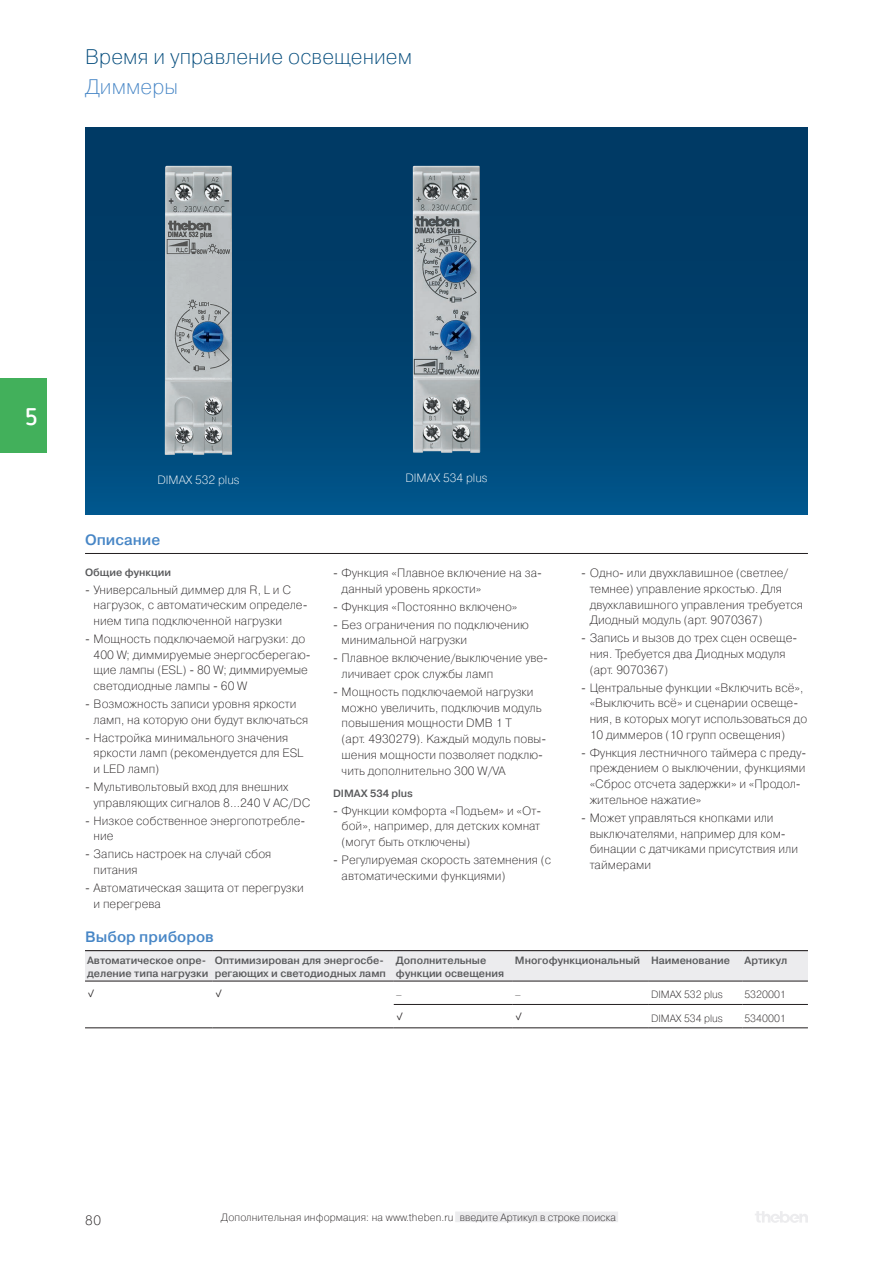
<style>
.page{position:relative;width:893px;height:1263px;background:#fff}
.page>*{position:absolute;margin:0;border:0;box-sizing:border-box;transform-origin:0 0}
.t1{font:700 24px "Netto Offc Pro";color:#fff}
.t2{font:21px "Pragmatica Light C";letter-spacing:.005em;color:#004a7b}
.t3{font:21px "Pragmatica Light C";letter-spacing:.005em;color:#4786c6}
.t4{font:700 15px "Pragmatica Light C";letter-spacing:.005em;color:#4786c6}
.t5{font:13.5px "Pragmatica Light C";color:#231f20}
.t6{font:12px/15.8px "Pragmatica Light C";letter-spacing:.005em;color:#231f20}
.t7{font:12px "Pragmatica Light C";color:#fff}
.t8{font:700 10.5px/12.6px "Pragmatica Light C";color:#57585a}
.t9{font:10.5px "Pragmatica Light C";color:#231f20}
.t10{font:10.5px "Netto Offc Pro";color:#231f20}
</style>
<div class="page">
<svg style="left:755px;top:1211px;width:53px;height:12px"></svg>
<div style="left:455px;top:1211px;width:163px;height:11px;background:#ececee"></div>
<div style="left:0;top:378px;width:47px;height:75px;background:#42b05b"></div>
<hr style="left:85px;top:553px;width:723px;height:1px;background:#231f20">
<div style="left:85px;top:128px;width:723px;height:386px;background:linear-gradient(to bottom,#00345c,#004f82)"></div>
<img style="left:165px;top:166px;width:67px;height:289px">
<img style="left:413px;top:166px;width:67px;height:287px">
<div style="left:85px;top:951px;width:723px;height:30px;background:#ececee"></div>
<hr style="left:85px;top:950px;width:128px;height:1px;background:#231f20">
<hr style="left:85px;top:981px;width:128px;height:1px;background:#231f20">
<hr style="left:213px;top:950px;width:181px;height:1px;background:#231f20">
<hr style="left:213px;top:981px;width:181px;height:1px;background:#231f20">
<hr style="left:394px;top:950px;width:119px;height:1px;background:#231f20">
<hr style="left:394px;top:981px;width:119px;height:1px;background:#231f20">
<hr style="left:513px;top:950px;width:136px;height:1px;background:#231f20">
<hr style="left:513px;top:981px;width:136px;height:1px;background:#231f20">
<hr style="left:649px;top:950px;width:93px;height:1px;background:#231f20">
<hr style="left:649px;top:981px;width:93px;height:1px;background:#231f20">
<hr style="left:742px;top:950px;width:66px;height:1px;background:#231f20">
<hr style="left:742px;top:981px;width:66px;height:1px;background:#231f20">
<hr style="left:85px;top:1027px;width:128px;height:1px;background:#231f20">
<hr style="left:213px;top:1027px;width:181px;height:1px;background:#231f20">
<hr style="left:394px;top:1004px;width:119px;height:1px;background:#231f20">
<hr style="left:394px;top:1027px;width:119px;height:1px;background:#231f20">
<hr style="left:513px;top:1004px;width:136px;height:1px;background:#231f20">
<hr style="left:513px;top:1027px;width:136px;height:1px;background:#231f20">
<hr style="left:649px;top:1004px;width:93px;height:1px;background:#231f20">
<hr style="left:649px;top:1027px;width:93px;height:1px;background:#231f20">
<hr style="left:742px;top:1004px;width:66px;height:1px;background:#231f20">
<hr style="left:742px;top:1027px;width:66px;height:1px;background:#231f20">
<h2 class="t2" style="left:85px;top:45px;width:329px">Время и управление освещением</h2>
<h2 class="t3" style="left:85px;top:75px;width:95px">Диммеры</h2>
<h1 class="t1" style="left:25px;top:400px;width:15px">5</h1>
<p class="t7" style="left:157px;top:473px;width:84px">DIMAX 532 plus</p>
<p class="t7" style="left:405px;top:471px;width:84px">DIMAX 534 plus</p>
<p class="t4" style="left:85px;top:531px;width:77px">Описание</p>
<p class="t8" style="left:85px;top:566px;width:88px">Общие функции</p>
<p class="t6" style="left:94px;top:581px;width:215px;text-indent:-9px">- Универсальный диммер для R, L и C нагрузок, с автоматическим определе&shy;нием типа подключенной нагрузки</p>
<p class="t6" style="left:94px;top:631px;width:219px;text-indent:-9px">- Мощность подключаемой нагрузки: до 400 W; диммируемые энергосберегаю&shy;щие лампы (ESL) - 80 W; диммируемые светодиодные лампы - 60 W</p>
<p class="t6" style="left:94px;top:696px;width:216px;text-indent:-9px">- Возможность записи уровня яркости ламп, на которую они будут включаться</p>
<p class="t6" style="left:94px;top:730px;width:211px;text-indent:-9px">- Настройка минимального значения яркости ламп (рекомендуется для ESL и LED ламп)</p>
<p class="t6" style="left:94px;top:779px;width:218px;text-indent:-9px">- Мультивольтовый вход для внешних управляющих сигналов 8...240 V AC/DC</p>
<p class="t6" style="left:94px;top:813px;width:213px;text-indent:-9px">- Низкое собственное энергопотребле&shy;ние</p>
<p class="t6" style="left:94px;top:846px;width:179px;text-indent:-9px">- Запись настроек на случай сбоя питания</p>
<p class="t6" style="left:94px;top:880px;width:212px;text-indent:-9px">- Автоматическая защита от перегрузки и перегрева</p>
<p class="t6" style="left:342px;top:565px;width:202px;text-indent:-9px">- Функция «Плавное включение на за&shy;данный уровень яркости»</p>
<p class="t6" style="left:333px;top:599px;width:186px">- Функция «Постоянно включено»</p>
<p class="t6" style="left:342px;top:617px;width:189px;text-indent:-9px">- Без ограничения по подключению минимальной нагрузки</p>
<p class="t6" style="left:342px;top:650px;width:208px;text-indent:-9px">- Плавное включение/выключение уве&shy;личивает срок службы ламп</p>
<p class="t6" style="left:342px;top:684px;width:206px;text-indent:-9px">- Мощность подключаемой нагрузки можно увеличить, подключив модуль повышения мощности DMB 1 T<br>(арт. 4930279). Каждый модуль повы&shy;шения мощности позволяет подклю&shy;чить дополнительно 300 W/VA</p>
<p class="t8" style="left:333px;top:787px;width:81px">DIMAX 534 plus</p>
<p class="t6" style="left:342px;top:803px;width:201px;text-align:justify;text-indent:-9px">- Функции комфорта «Подъем» и «От&shy;бой», например, для детских комнат (могут быть отключены)</p>
<p class="t6" style="left:342px;top:852px;width:211px;text-indent:-9px">- Регулируемая скорость затемнения (с автоматическими функциями)</p>
<p class="t6" style="left:590px;top:565px;width:215px;text-indent:-9px">- Одно- или двухклавишное (светлее/ темнее) управление яркостью. Для двухклавишного управления требуется Диодный модуль (арт. 9070367)</p>
<p class="t6" style="left:590px;top:630px;width:209px;text-indent:-9px">- Запись и вызов до трех сцен освеще&shy;ния. Требуется два Диодных модуля (арт. 9070367)</p>
<p class="t6" style="left:590px;top:680px;width:219px;text-indent:-9px">- Центральные функции «Включить всё», «Выключить всё» и сценарии освеще&shy;ния, в которых могут использоваться до 10 диммеров (10 групп освещения)</p>
<p class="t6" style="left:590px;top:745px;width:218px;text-indent:-9px">- Функция лестничного таймера с преду&shy;преждением о выключении, функциями «Сброс отсчета задержки» и «Продол&shy;жительное нажатие»</p>
<p class="t6" style="left:590px;top:810px;width:210px;text-indent:-9px">- Может управляться кнопками или выключателями, например для ком&shy;бинации с датчиками присутствия или таймерами</p>
<p class="t4" style="left:85px;top:929px;width:130px">Выбор приборов</p>
<p class="t8" style="left:87px;top:954px;width:123px">Автоматическое опре&shy;деление типа нагрузки</p>
<p class="t8" style="left:215px;top:954px;width:173px">Оптимизирован для энергосбе&shy;регающих и светодиодных ламп</p>
<p class="t8" style="left:396px;top:954px;width:110px">Дополнительные функции освещения</p>
<p class="t8" style="left:515px;top:954px;width:216px">Многофункциональный Наименование</p>
<p class="t8" style="left:745px;top:954px;width:44px">Артикул</p>
<p class="t10" style="left:87px;top:986px;width:10px">✓</p>
<p class="t10" style="left:215px;top:986px;width:10px">✓</p>
<p class="t9" style="left:396px;top:989px;width:8px">–</p>
<p class="t9" style="left:515px;top:989px;width:8px">–</p>
<p class="t9" style="left:651px;top:989px;width:73px">DIMAX 532 plus</p>
<p class="t9" style="left:745px;top:989px;width:43px">5320001</p>
<p class="t10" style="left:396px;top:1010px;width:10px">✓</p>
<p class="t10" style="left:515px;top:1010px;width:10px">✓</p>
<p class="t9" style="left:651px;top:1012px;width:73px">DIMAX 534 plus</p>
<p class="t9" style="left:745px;top:1012px;width:43px">5340001</p>
<p class="t5" style="left:85px;top:1212px;width:17px">80</p>
<p class="t9" style="left:221px;top:1211px;width:397px">Дополнительная информация: на www.theben.ru введите Артикул в строке поиска</p>
</div>
